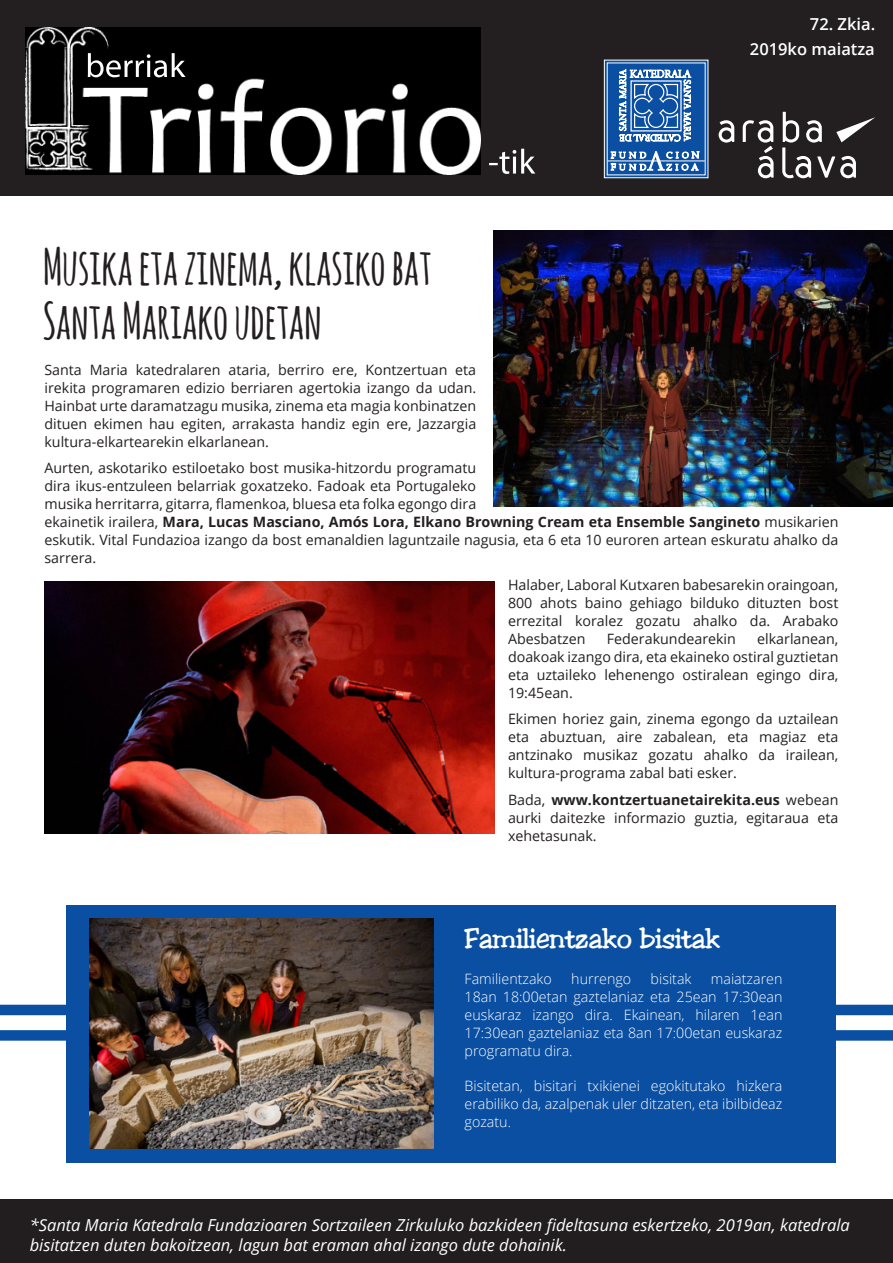
<style>
.page{position:relative;width:893px;height:1263px;background:#fff}
.page>*{position:absolute;margin:0;border:0;box-sizing:border-box;transform-origin:0 0}
.t1{font:700 49.5px/54px "Amatic SC";letter-spacing:-.02em;color:#231f20}
.t2{font:27px "Toledo";letter-spacing:-.01em;color:#fff}
.t3{font:italic 16.5px/19.8px "Open Sans";color:#fff}
.t4{font:600 16.5px "Open Sans";color:#fff}
.t5{font:14.25px/18px "Open Sans";color:#231f20;text-align:justify}
.t6{font:300 14.25px/18px "Open Sans";color:#fff;text-align:justify}
.s1{font-weight:700}
</style>
<div class="page">
<div style="left:0;top:1030px;width:893px;height:11px;background:#0a4fa2"></div>
<div style="left:0;top:1005px;width:893px;height:10px;background:#0a4fa2"></div>
<div style="left:0;top:0;width:893px;height:196px;background:#231f20"></div>
<svg style="left:603px;top:59px;width:106px;height:120px;background:#4e7eb8"></svg>
<svg style="left:719px;top:120px;width:15px;height:23px"></svg>
<svg style="left:743px;top:120px;width:31px;height:58px"></svg>
<svg style="left:782px;top:112px;width:93px;height:66px"></svg>
<div style="left:0;top:1199px;width:893px;height:64px;background:#221e1f"></div>
<img style="left:493px;top:230px;width:400px;height:276px">
<img style="left:44px;top:582px;width:450px;height:251px">
<div style="left:66px;top:906px;width:770px;height:257px;background:#0a4fa2"></div>
<img style="left:89px;top:918px;width:345px;height:231px">
<img style="left:25px;top:28px;width:456px;height:147px">
<svg style="left:489px;top:149px;width:46px;height:25px"></svg>
<svg style="left:88px;top:35px;width:265px;height:42px;background:#101010"></svg>
<p class="t1" style="left:42px;top:238px;width:391px">Musika eta zinema, klasiko bat<br>Santa Mariako udetan</p>
<p class="t4" style="left:787px;top:6px;width:44px">Nº 49</p>
<p class="t4" style="left:726px;top:31px;width:105px">Abril de 2017</p>
<p class="t4" style="left:810px;top:13px;width:67px">72. Zkia.</p>
<p class="t4" style="left:750px;top:37px;width:126px">2019ko maiatza</p>
<p class="t5" style="left:44px;top:360px;width:433px">Santa Maria katedralaren ataria, berriro ere, Kontzertuan eta irekita programaren edizio berriaren agertokia izango da udan.<br>Hainbat urte daramatzagu musika, zinema eta magia konbinatzen dituen ekimen hau egiten, arrakasta handiz egin ere, Jazzargia kultura-elkartearekin elkarlanean.</p>
<p class="t5" style="left:44px;top:459px;width:795px;text-align:left">Aurten, askotariko estiloetako bost musika-hitzordu programatu<br>dira ikus-entzuleen belarriak goxatzeko. Fadoak eta Portugaleko<br>musika herritarra, gitarra, flamenkoa, bluesa eta folka egongo dira<br>ekainetik irailera, <span class="s1">Mara, Lucas Masciano, Amós Lora, Elkano Browning Cream eta Ensemble Sangineto</span> musikarien eskutik. Vital Fundazioa izango da bost emanaldien laguntzaile nagusia, eta 6 eta 10 euroren artean eskuratu ahalko da sarrera.</p>
<p class="t5" style="left:508px;top:575px;width:332px">Halaber, Laboral Kutxaren babesarekin oraingoan, 800 ahots baino gehiago bilduko dituzten bost errezital koralez gozatu ahalko da. Arabako Abesbatzen</p>
<p class="t5" style="left:508px;top:629px;width:332px;text-indent:249px">elkarlanean, doakoak izango dira, eta ekaineko ostiral guztietan eta uztaileko lehenengo ostiralean egingo dira, 19:45ean.</p>
<p class="t5" style="left:508px;top:710px;width:332px">Ekimen horiez gain, zinema egongo da uztailean eta abuztuan, aire zabalean, eta magiaz eta antzinako musikaz gozatu ahalko da irailean, kultura-programa zabal bati esker.</p>
<p class="t5" style="left:508px;top:790px;width:332px">Bada, <span class="s1">www.kontzertuanetairekita.eus</span> webean aurki daitezke informazio guztia, egitaraua eta xehetasunak.</p>
<p class="t5" style="left:607px;top:629px;width:131px">Federakundearekin</p>
<p class="t2" style="left:465px;top:921px;width:257px">Familientzako bisitak</p>
<p class="t6" style="left:465px;top:969px;width:89px">Familientzako</p>
<p class="t6" style="left:571px;top:969px;width:61px">hurrengo</p>
<p class="t6" style="left:651px;top:969px;width:42px">bisitak</p>
<p class="t6" style="left:465px;top:969px;width:319px;text-indent:246px">maiatzaren 18an 18:00etan gaztelaniaz eta 25ean 17:30ean euskaraz izango dira. Ekainean, hilaren 1ean 17:30ean gaztelaniaz eta 8an 17:00etan euskaraz programatu dira.</p>
<p class="t6" style="left:465px;top:1076px;width:319px">Bisitetan, bisitari txikienei egokitutako hizkera erabiliko da, azalpenak uler ditzaten, eta ibilbideaz gozatu.</p>
<p class="t3" style="left:30px;top:1215px;width:822px">*Santa Maria Katedrala Fundazioaren Sortzaileen Zirkuluko bazkideen fideltasuna eskertzeko, 2019an, katedrala bisitatzen duten bakoitzean, lagun bat eraman ahal izango dute dohainik.</p>
</div>
